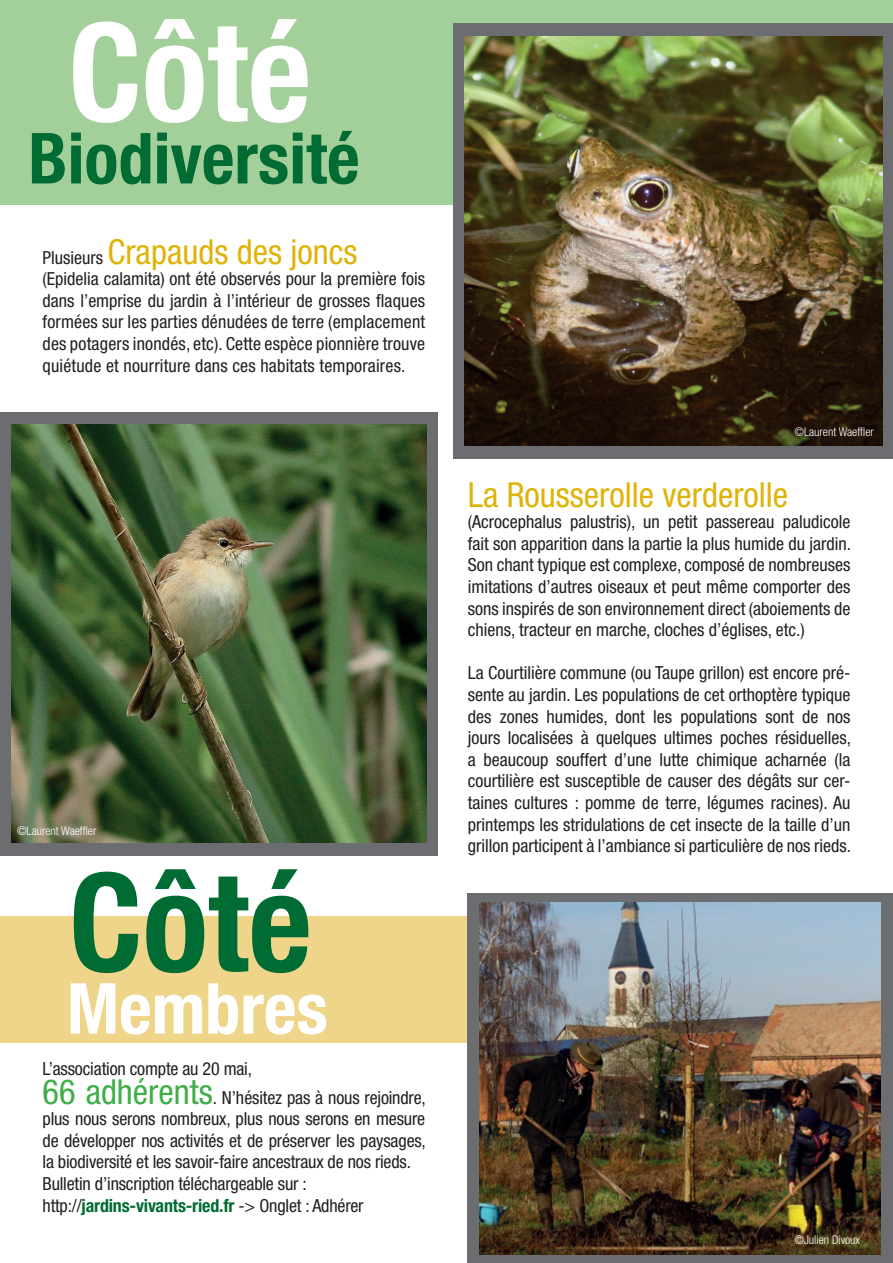
<style>
.page{position:relative;width:893px;height:1263px;background:#fff}
.page>*{position:absolute;margin:0;border:0;box-sizing:border-box;transform-origin:0 0}
.t1{font:700 condensed 136.65px "Helvetica Neue LT Std";color:#fff}
.t2{font:700 condensed 136.65px "Helvetica Neue LT Std";color:#006b32}
.t3{font:700 condensed 70.5px "Helvetica Neue LT Std";color:#006b32}
.t4{font:700 condensed 70.5px "Helvetica Neue LT Std";color:#fff}
.t5{font:condensed 34.5px "Helvetica Neue LT Std";color:#dfb408}
.t6{font:condensed 18px/21.6px "Helvetica Neue LT Std";letter-spacing:-.01em;color:#231f20;text-align:justify}
.t7{font:300 condensed 12px "Helvetica Neue LT Std";color:#fff}
.s1{font-size:18px;color:#231f20}
.s2{font-size:34.5px;color:#40ae49}
.s3{font-weight:700;color:#006b32}
</style>
<div class="page">
<div style="left:0;top:0;width:893px;height:204px;background:#a3cf9a"></div>
<div style="left:453px;top:23px;width:440px;height:436px;background:#6c6d70"></div>
<div style="left:0;top:412px;width:438px;height:443px;background:#6c6d70"></div>
<img style="left:464px;top:37px;width:418px;height:408px">
<img style="left:11px;top:425px;width:416px;height:417px">
<div style="left:0;top:916px;width:893px;height:126px;background:#efd58a"></div>
<div style="left:468px;top:894px;width:425px;height:369px;background:#6c6d70"></div>
<img style="left:480px;top:902px;width:401px;height:352px">
<h1 class="t1" style="left:68px;top:-10px;width:244px">Côté</h1>
<h2 class="t3" style="left:28px;top:116px;width:333px">Biodiversité</h2>
<h3 class="t5" style="left:43px;top:231px;width:316px"><span class="s1">Plusieurs</span> Crapauds des joncs</h3>
<p class="t6" style="left:43px;top:268px;width:384px">(Epidelia calamita) ont été observés pour la première fois dans l’emprise du jardin à l’intérieur de grosses flaques formées sur les parties dénudées de terre (emplacement des potagers inondés, etc). Cette espèce pionnière trouve quiétude et nourriture dans ces habitats temporaires.</p>
<p class="t7" style="left:17px;top:824px;width:81px">©Laurent Waeffler</p>
<h1 class="t2" style="left:69px;top:840px;width:244px">Côté</h1>
<h2 class="t4" style="left:67px;top:966px;width:262px">Membres</h2>
<p class="t6" style="left:43px;top:1054px;width:385px;line-height:28.5px">L’association compte au 20 mai,<br><span class="s2">66 adhérents</span>. N’hésitez pas à nous rejoindre,</p>
<p class="t6" style="left:43px;top:1108px;width:385px;text-align:left">plus nous serons nombreux, plus nous serons en mesure de développer nos activités et de préserver les paysages, la biodiversité et les savoir-faire ancestraux de nos rieds.<br>Bulletin d’inscription téléchargeable sur : http://<span class="s3">jardins-vivants-ried.fr</span> -&gt; Onglet : Adhérer</p>
<p class="t7" style="left:794px;top:424px;width:81px">©Laurent Waeffler</p>
<h3 class="t5" style="left:468px;top:474px;width:322px">La Rousserolle verderolle</h3>
<p class="t6" style="left:468px;top:511px;width:385px">(Acrocephalus palustris), un petit passereau paludicole fait son apparition dans la partie la plus humide du jardin.<br>Son chant typique est complexe, composé de nombreuses imitations d’autres oiseaux et peut même comporter des sons inspirés de son environnement direct (aboiements de chiens, tracteur en marche, cloches d’églises, etc.)</p>
<p class="t6" style="left:468px;top:662px;width:385px">La Courtilière commune (ou Taupe grillon) est encore pré&shy;sente au jardin. Les populations de cet orthoptère typique des zones humides, dont les populations sont de nos jours localisées à quelques ultimes poches résiduelles, a beaucoup souffert d’une lutte chimique acharnée (la courtilière est susceptible de causer des dégâts sur cer&shy;taines cultures : pomme de terre, légumes racines). Au printemps les stridulations de cet insecte de la taille d’un grillon participent à l’ambiance si particulière de nos rieds.</p>
<p class="t7" style="left:794px;top:1233px;width:67px">©Julien Divoux</p>
</div>
